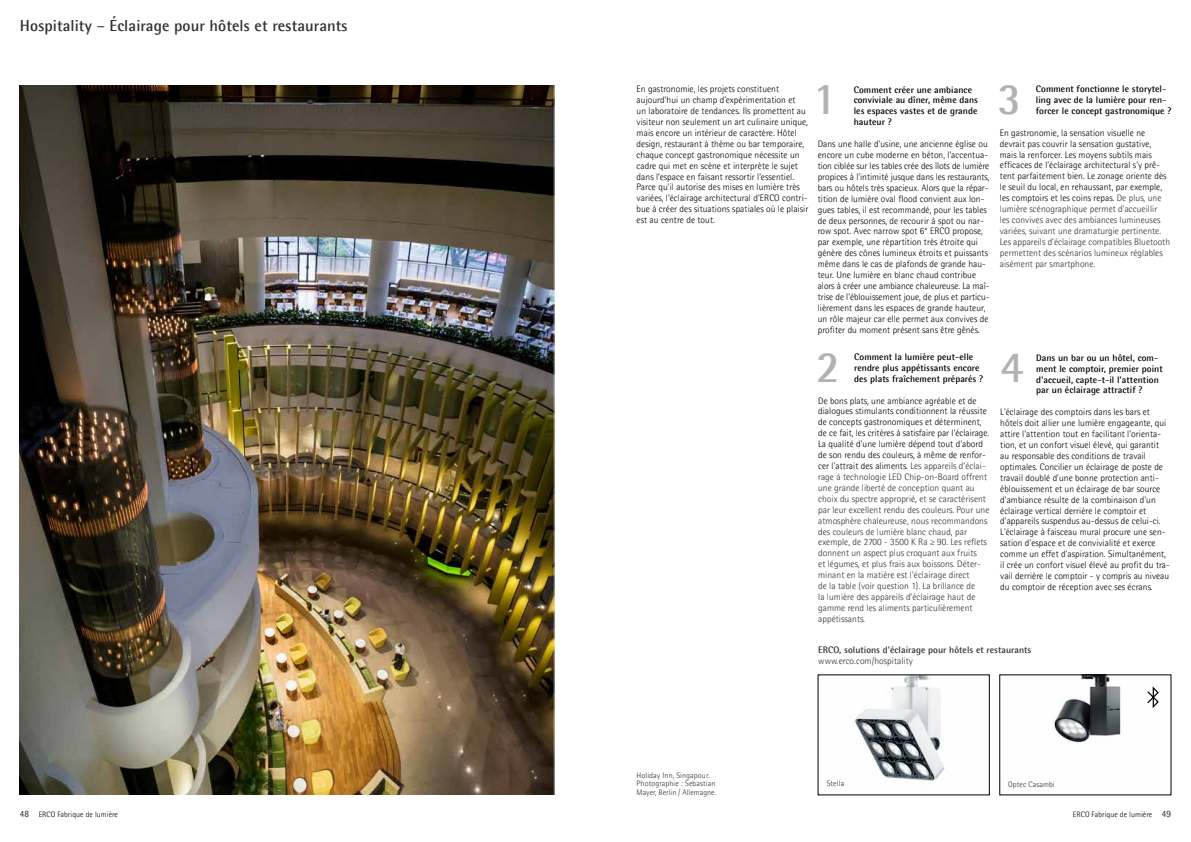
<style>
.page{position:relative;width:1191px;height:842px;background:#fff}
.page>*{position:absolute;margin:0;border:0;box-sizing:border-box;transform-origin:0 0}
.t1{font:700 44px "Rotis Semi Sans Std";color:#b1b2b3}
.t2{font:700 16px "Rotis Semi Sans Std";letter-spacing:.005em;color:#31302f}
.t3{font:300 9.5px/10.9px "Rotis Semi Sans Std";letter-spacing:.005em;color:#000}
.t4{font:300 9.5px/10.9px "Rotis Semi Sans Std";letter-spacing:.005em;color:#31302f}
.t5{font:700 9.5px/10.9px "Rotis Semi Sans Std";letter-spacing:.005em;color:#000}
.t6{font:700 9.5px "Rotis Semi Sans Std";letter-spacing:.005em;color:#31302f}
.t7{font:300 8px/8.5px "Rotis Semi Sans Std";letter-spacing:.015em;color:#31302f}
.t8{font:300 8px "Rotis Semi Sans Std";letter-spacing:.005em;color:#000}
.s1{color:#000}
.s2{color:#31302f}
.s3{font-size:9.5px}
</style>
<div class="page">
<img style="left:20px;top:85px;width:534px;height:710px">
<img style="left:854px;top:677px;width:91px;height:104px">
<img style="left:1052px;top:677px;width:69px;height:66px">
<svg style="left:1147px;top:686px;width:12px;height:22px"></svg>
<h2 class="t2" style="left:20px;top:16px;width:329px">Hospitality – Éclairage pour hôtels et restaurants</h2>
<p class="t3" style="left:636px;top:84px;width:173px">En gastronomie, les projets constituent aujourd’hui un champ d’expérimentation et<br>un laboratoire de tendances. Ils promettent au visiteur non seulement un art culinaire unique, mais encore un intérieur de caractère. Hôtel design, restaurant à thème ou bar temporaire, chaque concept gastronomique nécessite un cadre qui met en scène et interprète le sujet dans l’espace en faisant ressortir l’essentiel.<br>Parce qu’il autorise des mises en lumière très variées, l’éclairage architectural d’ERCO contri&shy;bue à créer des situations spatiales où le plaisir est au centre de tout.</p>
<h1 class="t1" style="left:813px;top:72px;width:25px">1</h1>
<p class="t5" style="left:853px;top:84px;width:126px">Comment créer une ambiance conviviale au dîner, même dans les espaces vastes et de grande hauteur ?</p>
<p class="t3" style="left:817px;top:139px;width:173px">Dans une halle d'usine, une ancienne église ou encore un cube moderne en béton, l’accentua&shy;tion ciblée sur les tables crée des îlots de lumière propices à l'intimité jusque dans les restaurants, bars ou hôtels très spacieux. Alors que la répar&shy;tition de lumière oval flood convient aux lon&shy;gues tables, il est recommandé, pour les tables de deux personnes, de recourir à spot ou nar&shy;row spot. Avec narrow spot 6° ERCO propose, par exemple, une répartition très étroite qui génère des cônes lumineux étroits et puissants même dans le cas de plafonds de grande hau&shy;teur. Une lumière en blanc chaud contribue alors à créer une ambiance chaleureuse. La maî&shy;trise de l'éblouissement joue, de plus et particu&shy;lièrement dans les espaces de grande hauteur, un rôle majeur car elle permet aux convives de profiter du moment présent sans être gênés.</p>
<p class="t5" style="left:854px;top:351px;width:131px">Comment la lumière peut-elle rendre plus appétissants encore des plats fraîchement préparés ?</p>
<p class="t4" style="left:818px;top:395px;width:173px"><span class="s1">De bons plats, une ambiance agréable et de dialogues stimulants conditionnent la réussite de concepts gastronomiques et déterminent, de ce fait, les critères à satisfaire par l'éclairage.<br>La qualité d'une lumière dépend tout d'abord de son rendu des couleurs, à même de renfor&shy;cer l'attrait des aliments.</span> Les appareils d’éclai&shy;rage à technologie LED Chip-on-Board offrent une grande liberté de conception quant au choix du spectre approprié, et se caractérisent par leur excellent rendu des couleurs. Pour une atmosphère chaleureuse, nous recommandons des couleurs de lumière blanc chaud, par exemple, de 2700 - 3500 K Ra ≥ 90. Les reflets donnent un aspect plus croquant aux fruits<br>et légumes, et plus frais aux boissons. Déter&shy;minant en la matière est l’éclairage direct<br>de la table (voir question 1). La brillance de<br>la lumière des appareils d’éclairage haut de gamme rend les aliments particulièrement appétissants.</p>
<h1 class="t1" style="left:816px;top:340px;width:25px">2</h1>
<p class="t5" style="left:1036px;top:83px;width:137px">Comment fonctionne le storytel&shy;ling avec de la lumière pour ren&shy;forcer le concept gastronomique ?</p>
<p class="t3" style="left:1000px;top:127px;width:172px">En gastronomie, la sensation visuelle ne devrait pas couvrir la sensation gustative, mais la renforcer. Les moyens subtils mais efficaces de l'éclairage architectural s'y prê&shy;tent parfaitement bien. Le zonage oriente dès le seuil du local, en rehaussant, par exemple, les comptoirs et les coins repas. <span class="s2">De plus, une lumière scénographique permet d'accueillir<br>les convives avec des ambiances lumineuses variées, suivant une dramaturgie pertinente.<br>Les appareils d’éclairage compatibles Bluetooth permettent des scénarios lumineux réglables aisément par smartphone.</span></p>
<h1 class="t1" style="left:997px;top:72px;width:25px">3</h1>
<h1 class="t1" style="left:1000px;top:340px;width:25px">4</h1>
<p class="t5" style="left:1036px;top:352px;width:128px">Dans un bar ou un hôtel, com&shy;ment le comptoir, premier point d'accueil, capte-t-il l'attention par un éclairage attractif ?</p>
<p class="t3" style="left:1000px;top:407px;width:171px">L'éclairage des comptoirs dans les bars et hôtels doit allier une lumière engageante, qui attire l'attention tout en facilitant l'orienta&shy;tion, et un confort visuel élevé, qui garantit au responsable des conditions de travail optimales. Concilier un éclairage de poste de travail doublé d'une bonne protection anti&shy;éblouissement et un éclairage de bar source d'ambiance résulte de la combinaison d'un éclairage vertical derrière le comptoir et d'appareils suspendus au-dessus de celui-ci.<br>L'éclairage à faisceau mural procure une sen&shy;sation d'espace et de convivialité et exerce comme un effet d'aspiration. Simultanément, il crée un confort visuel élevé au profit du tra&shy;vail derrière le comptoir - y compris au niveau du comptoir de réception avec ses écrans.</p>
<p class="t6" style="left:818px;top:644px;width:214px">ERCO, solutions d'éclairage pour hôtels et restaurants</p>
<p class="t4" style="left:818px;top:655px;width:96px">www.erco.com/hospitality</p>
<p class="t7" style="left:636px;top:771px;width:81px">Holiday Inn, Singapour.<br>Photographie : Sebastian<br>Mayer, Berlin / Allemagne.</p>
<p class="t7" style="left:1008px;top:780px;width:48px">Optec Casambi</p>
<p class="t7" style="left:826px;top:779px;width:19px">Stella</p>
<p class="t8" style="left:20px;top:809px;width:100px"><span class="s3">48</span> ERCO Fabrique de lumière</p>
<p class="t8" style="left:1073px;top:809px;width:100px">ERCO Fabrique de lumière <span class="s3">49</span></p>
</div>
